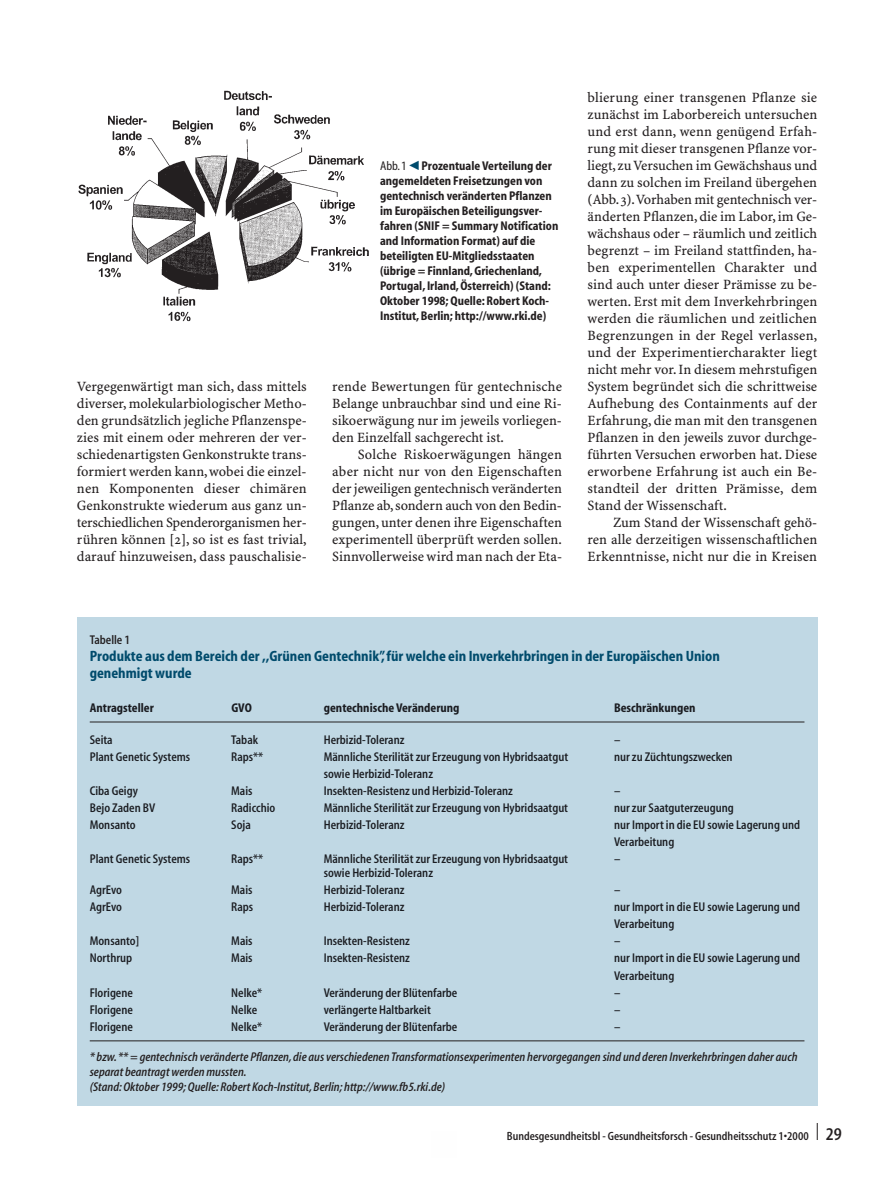
<style>
.page{position:relative;width:893px;height:1178px;background:#fff}
.page>*{position:absolute;margin:0;border:0;box-sizing:border-box;transform-origin:0 0}
.t1{font:15px/17px "Myriad MM 700 400";color:#004b6c}
.t2{font:14.25px/17px "S Minion Plus";color:#231f20;text-align:justify}
.t3{font:12.75px/17px "Myriad MM 530 400";color:#1a1c21}
.t4{font:12.75px/15px "Myriad MM 700 400";color:#231f20}
.t5{font:12.75px/15px "Myriad MM It 530 400";color:#231f20}
.t6{font:12.75px "Myriad MM 700 400";color:#1a1c21}
.t7{font:12.75px "Myriad MM 530 400";color:#231f20}
.t8{font:12px "Myriad MM 530 400";color:#231f20}
.s1{font-family:"Myriad MM 400 400"}
.s2{font-size:18px}
</style>
<div class="page">
<svg style="left:817px;top:1123px;width:1px;height:17px"></svg>
<img style="left:78px;top:91px;width:291px;height:231px">
<div style="left:77px;top:617px;width:740px;height:489px;background:#c0d8e4"></div>
<hr style="left:90px;top:721px;width:714px;height:1px;background:#231f20">
<hr style="left:90px;top:1040px;width:714px;height:1px;background:#231f20">
<p class="t4" style="left:380px;top:160px;width:180px"><span class="s1">Abb.1</span> Prozentuale Verteilung der angemeldeten Freisetzungen von gentechnisch veränderten Pflanzen im Europäischen Beteiligungsver&shy;fahren (SNIF = Summary Notification and Information Format) auf die beteiligten EU-Mitgliedsstaaten (übrige = Finnland, Griechenland, Portugal, Irland, Österreich) (Stand:<br>Oktober 1998; Quelle: Robert Koch-Institut, Berlin; http://www.rki.de)</p>
<p class="t2" style="left:77px;top:379px;width:231px">Vergegenwärtigt man sich, dass mittels diverser, molekularbiologischer Metho&shy;den grundsätzlich jegliche Pflanzenspe&shy;zies mit einem oder mehreren der ver&shy;schiedenartigsten Genkonstrukte trans&shy;formiert werden kann, wobei die einzel&shy;nen Komponenten dieser chimären Genkonstrukte wiederum aus ganz un&shy;terschiedlichen Spenderorganismen her&shy;rühren können [2], so ist es fast trivial, darauf hinzuweisen, dass pauschalisie-</p>
<p class="t2" style="left:332px;top:379px;width:231px">rende Bewertungen für gentechnische Belange unbrauchbar sind und eine Ri&shy;sikoerwägung nur im jeweils vorliegen&shy;den Einzelfall sachgerecht ist.</p>
<p class="t2" style="left:332px;top:447px;width:231px;text-indent:26px">Solche Riskoerwägungen hängen aber nicht nur von den Eigenschaften der jeweiligen gentechnisch veränderten Pflanze ab,sondern auch von den Bedin&shy;gungen, unter denen ihre Eigenschaften experimentell überprüft werden sollen.<br>Sinnvollerweise wird man nach der Eta-</p>
<p class="t2" style="left:587px;top:90px;width:231px">blierung einer transgenen Pflanze sie zunächst im Laborbereich untersuchen und erst dann, wenn genügend Erfah&shy;rung mit dieser transgenen Pflanze vor&shy;liegt, zu Versuchen im Gewächshaus und dann zu solchen im Freiland übergehen (Abb.3).Vorhaben mit gentechnisch ver&shy;änderten Pflanzen, die im Labor, im Ge&shy;wächshaus oder – räumlich und zeitlich begrenzt – im Freiland stattfinden, ha&shy;ben experimentellen Charakter und sind auch unter dieser Prämisse zu be&shy;werten. Erst mit dem Inverkehrbringen werden die räumlichen und zeitlichen Begrenzungen in der Regel verlassen, und der Experimentiercharakter liegt nicht mehr vor. In diesem mehrstufigen System begründet sich die schrittweise Aufhebung des Containments auf der Erfahrung, die man mit den transgenen Pflanzen in den jeweils zuvor durchge&shy;führten Versuchen erworben hat. Diese erworbene Erfahrung ist auch ein Be&shy;standteil der dritten Prämisse, dem Stand der Wissenschaft.</p>
<p class="t2" style="left:587px;top:515px;width:231px;text-indent:26px">Zum Stand der Wissenschaft gehö&shy;ren alle derzeitigen wissenschaftlichen Erkenntnisse, nicht nur die in Kreisen</p>
<p class="t7" style="left:90px;top:634px;width:42px">Tabelle 1</p>
<p class="t1" style="left:90px;top:648px;width:631px">Produkte aus dem Bereich der ,,Grünen Gentechnik”, für welche ein Inverkehrbringen in der Europäischen Union genehmigt wurde</p>
<p class="t6" style="left:90px;top:702px;width:66px">Antragsteller</p>
<p class="t6" style="left:231px;top:702px;width:22px">GVO</p>
<p class="t6" style="left:324px;top:702px;width:137px">gentechnische Veränderung</p>
<p class="t6" style="left:614px;top:702px;width:83px">Beschränkungen</p>
<p class="t3" style="left:90px;top:732px;width:25px">Seita</p>
<p class="t3" style="left:231px;top:732px;width:28px">Tabak</p>
<p class="t3" style="left:324px;top:732px;width:82px">Herbizid-Toleranz</p>
<p class="t3" style="left:614px;top:732px;width:8px">–</p>
<p class="t3" style="left:90px;top:749px;width:102px">Plant Genetic Systems</p>
<p class="t3" style="left:231px;top:749px;width:34px">Raps**</p>
<p class="t3" style="left:324px;top:749px;width:246px">Männliche Sterilität zur Erzeugung von Hybridsaatgut</p>
<p class="t3" style="left:614px;top:749px;width:120px">nur zu Züchtungszwecken</p>
<p class="t3" style="left:324px;top:766px;width:111px">sowie Herbizid-Toleranz</p>
<p class="t3" style="left:90px;top:783px;width:50px">Ciba Geigy</p>
<p class="t3" style="left:231px;top:783px;width:23px">Mais</p>
<p class="t3" style="left:324px;top:783px;width:191px">Insekten-Resistenz und Herbizid-Toleranz</p>
<p class="t3" style="left:614px;top:783px;width:8px">–</p>
<p class="t3" style="left:90px;top:800px;width:67px">Bejo Zaden BV</p>
<p class="t3" style="left:231px;top:800px;width:46px">Radicchio</p>
<p class="t3" style="left:324px;top:800px;width:246px">Männliche Sterilität zur Erzeugung von Hybridsaatgut</p>
<p class="t3" style="left:614px;top:800px;width:121px">nur zur Saatguterzeugung</p>
<p class="t3" style="left:90px;top:817px;width:48px">Monsanto</p>
<p class="t3" style="left:231px;top:817px;width:21px">Soja</p>
<p class="t3" style="left:324px;top:817px;width:82px">Herbizid-Toleranz</p>
<p class="t3" style="left:614px;top:817px;width:188px">nur Import in die EU sowie Lagerung und<br>Verarbeitung</p>
<p class="t3" style="left:90px;top:851px;width:102px">Plant Genetic Systems</p>
<p class="t3" style="left:231px;top:851px;width:34px">Raps**</p>
<p class="t3" style="left:324px;top:851px;width:246px">Männliche Sterilität zur Erzeugung von Hybridsaatgut</p>
<p class="t3" style="left:614px;top:851px;width:8px">–</p>
<p class="t3" style="left:324px;top:866px;width:111px">sowie Herbizid-Toleranz</p>
<p class="t3" style="left:90px;top:883px;width:34px">AgrEvo</p>
<p class="t3" style="left:231px;top:883px;width:23px">Mais</p>
<p class="t3" style="left:324px;top:883px;width:82px">Herbizid-Toleranz</p>
<p class="t3" style="left:614px;top:883px;width:8px">–</p>
<p class="t3" style="left:90px;top:900px;width:34px">AgrEvo</p>
<p class="t3" style="left:231px;top:900px;width:24px">Raps</p>
<p class="t3" style="left:324px;top:900px;width:82px">Herbizid-Toleranz</p>
<p class="t3" style="left:614px;top:900px;width:187px">nur Import in die EU sowie Lagerung und<br>Verarbeitung</p>
<p class="t3" style="left:90px;top:934px;width:51px">Monsanto]</p>
<p class="t3" style="left:231px;top:934px;width:23px">Mais</p>
<p class="t3" style="left:324px;top:934px;width:88px">Insekten-Resistenz</p>
<p class="t3" style="left:614px;top:934px;width:8px">–</p>
<p class="t3" style="left:90px;top:951px;width:44px">Northrup</p>
<p class="t3" style="left:231px;top:951px;width:23px">Mais</p>
<p class="t3" style="left:324px;top:951px;width:88px">Insekten-Resistenz</p>
<p class="t3" style="left:614px;top:951px;width:188px">nur Import in die EU sowie Lagerung und<br>Verarbeitung</p>
<p class="t3" style="left:90px;top:985px;width:45px">Florigene</p>
<p class="t3" style="left:231px;top:985px;width:32px">Nelke*</p>
<p class="t3" style="left:324px;top:985px;width:135px">Veränderung der Blütenfarbe</p>
<p class="t3" style="left:614px;top:985px;width:8px">–</p>
<p class="t3" style="left:90px;top:1002px;width:45px">Florigene</p>
<p class="t3" style="left:231px;top:1002px;width:27px">Nelke</p>
<p class="t3" style="left:324px;top:1002px;width:109px">verlängerte Haltbarkeit</p>
<p class="t3" style="left:614px;top:1002px;width:8px">–</p>
<p class="t3" style="left:90px;top:1019px;width:45px">Florigene</p>
<p class="t3" style="left:231px;top:1019px;width:32px">Nelke*</p>
<p class="t3" style="left:324px;top:1019px;width:135px">Veränderung der Blütenfarbe</p>
<p class="t3" style="left:614px;top:1019px;width:8px">–</p>
<p class="t5" style="left:90px;top:1050px;width:709px">* bzw.** = gentechnisch veränderte Pflanzen, die aus verschiedenen Transformationsexperimenten hervorgegangen sind und deren Inverkehrbringen daher auch separat beantragt werden mussten.<br>(Stand: Oktober 1999; Quelle: Robert Koch-Institut, Berlin; http://www.fb5.rki.de)</p>
<p class="t8" style="left:507px;top:1131px;width:336px">Bundesgesundheitsbl - Gesundheitsforsch - Gesundheitsschutz 1•2000 <span class="s2">29</span></p>
</div>
